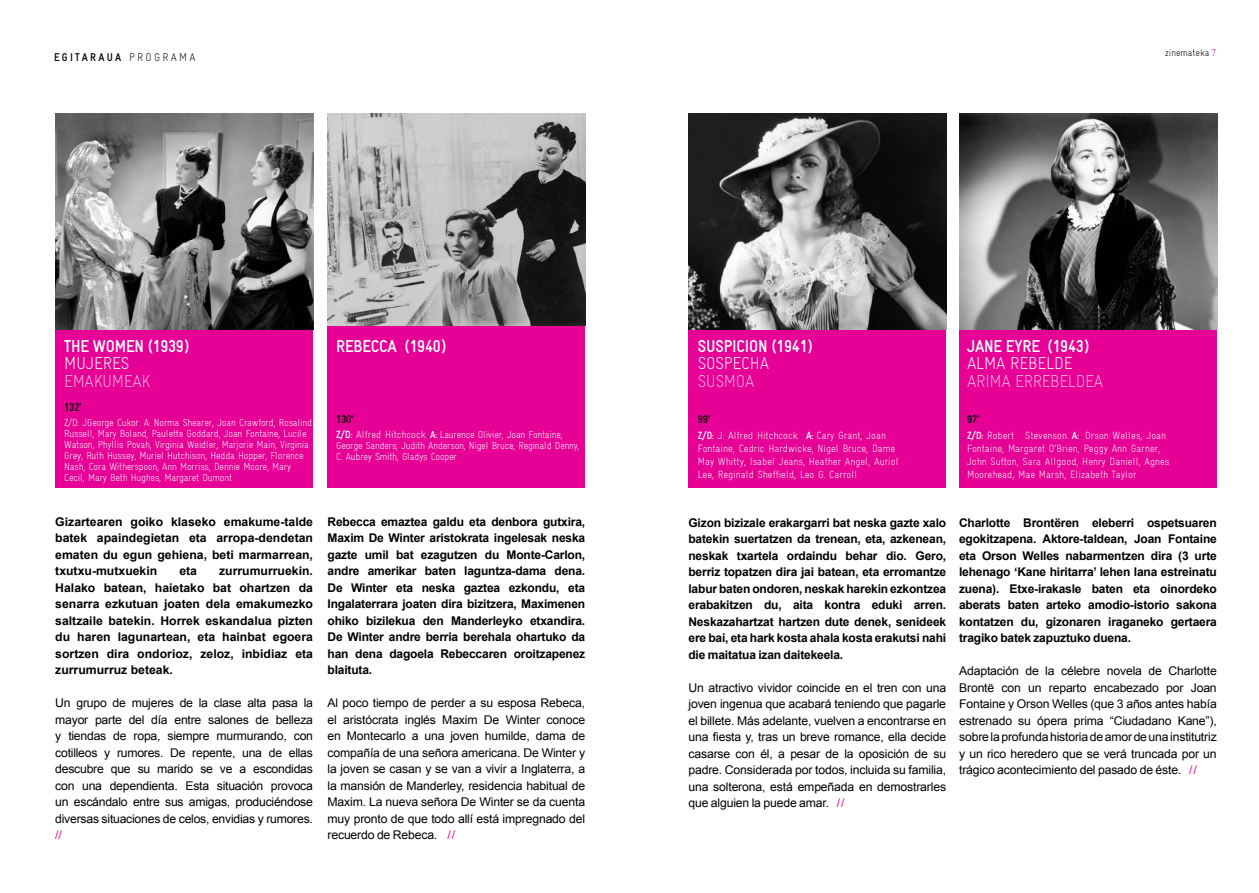
<style>
.page{position:relative;width:1259px;height:893px;background:#fff}
.page>*{position:absolute;margin:0;border:0;box-sizing:border-box;transform-origin:0 0}
.t1{font:700 condensed 17.25px "Alhondiga Bilbao";letter-spacing:-.01em;color:#fff}
.t2{font:17.25px "Alhondiga Bilbao Light Condensed L";letter-spacing:-.02em;color:#f8b3df}
.t3{font:17.25px "Alhondiga Bilbao Light Condensed L";letter-spacing:-.01em;color:#fff}
.t4{font:700 12px/16.5px "Arial";letter-spacing:-.015em;color:#000;text-align:justify}
.t5{font:12px/16.5px "Arial";letter-spacing:-.015em;color:#000;text-align:justify}
.t6{font:12px "Arial";color:#e70095}
.t7{font:700 condensed 11.25px "Alhondiga Bilbao";letter-spacing:.19em;color:#000}
.t8{font:10.5px/12.8px "Alhondiga Bilbao Light Condensed L";color:#fff}
.t9{font:10.2px/11.1px "Alhondiga Bilbao Light Condensed L";letter-spacing:-.02em;color:#fff}
.t10{font:9.75px "Alhondiga Bilbao Light Condensed L";color:#000}
.s1{font-family:"Alhondiga Bilbao Light Condensed L";font-weight:400;font-stretch:normal}
.s2{color:#e70095}
.s3{font-family:"Alhondiga Bilbao";font-weight:700;font-stretch:condensed;font-size:10.5px}
.s4{font-size:10.5px}
.s5{font-family:"Alhondiga Bilbao";font-weight:700;font-stretch:condensed}
</style>
<div class="page">
<div style="left:55px;top:326px;width:258px;height:162px;background:#e70095"></div>
<img style="left:55px;top:113px;width:258px;height:217px">
<div style="left:688px;top:326px;width:258px;height:162px;background:#e70095"></div>
<img style="left:688px;top:113px;width:258px;height:217px">
<div style="left:959px;top:326px;width:258px;height:162px;background:#e70095"></div>
<img style="left:959px;top:113px;width:258px;height:217px">
<div style="left:327px;top:326px;width:258px;height:162px;background:#e70095"></div>
<img style="left:327px;top:113px;width:258px;height:213px">
<p class="t7" style="left:54px;top:51px;width:143px">EGITARAUA <span class="s1">PROGRAMA</span></p>
<p class="t10" style="left:1165px;top:47px;width:53px">zinemateka <span class="s2">7</span></p>
<h1 class="t1" style="left:64px;top:337px;width:40px">THE WOMEN</h1>
<h1 class="t1" style="left:148px;top:337px;width:43px">(1939)</h1>
<h1 class="t3" style="left:64px;top:354px;width:22px">Mujeres</h1>
<h1 class="t2" style="left:64px;top:371px;width:78px">EMAKUMEak</h1>
<p class="t7" style="left:64px;top:401px;width:19px">132’</p>
<p class="t9" style="left:64px;top:417px;width:249px">Z/D: JGeorge Cukor. A: Norma Shearer, Joan Crawford, Rosalind Russell, Mary Boland, Paulette Goddard, Joan Fontaine, Lucile Watson, Phyllis Povah, Virginia Weidler, Marjorie Main, Virginia Grey, Ruth Hussey, Muriel Hutchison, Hedda Hopper, Florence Nash, Cora Witherspoon, Ann Morriss, Dennie Moore, Mary Cecil, Mary Beth Hughes, Margaret Dumont</p>
<p class="t4" style="left:55px;top:513px;width:259px">Gizartearen goiko klaseko emakume-talde batek apaindegietan eta arropa-dendetan ematen du egun gehiena, beti marmarrean, txutxu-mutxuekin</p>
<p class="t4" style="left:55px;top:563px;width:259px;text-indent:164px">zurrumurruekin.<br>Halako batean, haietako bat ohartzen da senarra ezkutuan joaten dela emakumezko saltzaile batekin. Horrek eskandalua pizten du haren lagunartean, eta hainbat egoera sortzen dira ondorioz, zeloz, inbidiaz eta zurrumurruz beteak.</p>
<p class="t5" style="left:55px;top:695px;width:259px">Un grupo de mujeres de la clase alta pasa la mayor parte del día entre salones de belleza y tiendas de ropa, siempre murmurando, con cotilleos y rumores. De repente, una de ellas descubre que su marido se ve a escondidas con una dependienta. Esta situación provoca un escándalo entre sus amigas, produciéndose diversas situaciones de celos, envidias y rumores.</p>
<p class="t6" style="left:55px;top:827px;width:8px">//</p>
<p class="t4" style="left:179px;top:563px;width:19px">eta</p>
<h1 class="t1" style="left:336px;top:337px;width:111px">REBECCA (1940)</h1>
<p class="t7" style="left:336px;top:413px;width:19px">130’</p>
<p class="t9" style="left:336px;top:429px;width:245px"><span class="s3">Z/D:</span> <span class="s4">Alfred Hitchcock.</span> <span class="s5">A:</span> Laurence Olivier, Joan Fontaine,<br>George Sanders, Judith Anderson, Nigel Bruce, Reginald Denny,<br>C. Aubrey Smith, Gladys Cooper</p>
<p class="t4" style="left:327px;top:513px;width:259px">Rebecca emaztea galdu eta denbora gutxira, Maxim De Winter aristokrata ingelesak neska gazte umil bat ezagutzen du Monte-Carlon, andre amerikar baten laguntza-dama dena.<br>De Winter eta neska gaztea ezkondu, eta Ingalaterrara joaten dira bizitzera, Maximenen ohiko bizilekua den Manderleyko etxandira.<br>De Winter andre berria berehala ohartuko da han dena dagoela Rebeccaren oroitzapenez blaituta.</p>
<p class="t5" style="left:327px;top:695px;width:259px">Al poco tiempo de perder a su esposa Rebeca, el aristócrata inglés Maxim De Winter conoce en Montecarlo a una joven humilde, dama de compañía de una señora americana. De Winter y la joven se casan y se van a vivir a Inglaterra, a la mansión de Manderley, residencia habitual de Maxim. La nueva señora De Winter se da cuenta muy pronto de que todo allí está impregnado del recuerdo de Rebeca. <span class="s2">//</span></p>
<h1 class="t1" style="left:698px;top:337px;width:116px">SUSPICION (1941)</h1>
<h1 class="t3" style="left:698px;top:354px;width:73px">SOSPECHA</h1>
<h1 class="t2" style="left:698px;top:371px;width:58px">SUSMOA</h1>
<p class="t7" style="left:698px;top:413px;width:14px">99’</p>
<p class="t8" style="left:698px;top:429px;width:202px"><span class="s5">Z/D:</span> J: Alfred Hitchcock. <span class="s5">A:</span> Cary Grant, Joan Fontaine, Cedric Hardwicke, Nigel Bruce, Dame May Whitty, Isabel Jeans, Heather Angel, Auriol Lee, Reginald Sheffield, Leo G. Carroll</p>
<h1 class="t1" style="left:967px;top:337px;width:123px">JANE EYRE (1943)</h1>
<h1 class="t3" style="left:967px;top:354px;width:107px">ALMA REBELDE</h1>
<h1 class="t2" style="left:967px;top:371px;width:137px">aRIMA ERREBELDEA</h1>
<p class="t7" style="left:967px;top:413px;width:14px">97’</p>
<p class="t8" style="left:967px;top:429px;width:204px"><span class="s5">Z/D:</span> Robert Stevenson. <span class="s5">A:</span> Orson Welles, Joan Fontaine, Margaret O’Brien, Peggy Ann Garner, John Sutton, Sara Allgood, Henry Daniell, Agnes Moorehead, Mae Marsh, Elizabeth Taylor</p>
<p class="t4" style="left:688px;top:515px;width:259px">Gizon bizizale erakargarri bat neska gazte xalo batekin suertatzen da trenean, eta, azkenean, neskak txartela ordaindu behar dio. Gero, berriz topatzen dira jai batean, eta erromantze labur baten ondoren, neskak harekin ezkontzea erabakitzen du, aita kontra eduki arren.<br>Neskazahartzat hartzen dute denek, senideek ere bai, eta hark kosta ahala kosta erakutsi nahi die maitatua izan daitekeela.</p>
<p class="t5" style="left:688px;top:679px;width:259px">Un atractivo vividor coincide en el tren con una joven ingenua que acabará teniendo que pagarle el billete. Más adelante, vuelven a encontrarse en una fiesta y, tras un breve romance, ella decide casarse con él, a pesar de la oposición de su padre. Considerada por todos, incluida su familia, una solterona, está empeñada en demostrarles que alguien la puede amar. <span class="s2">//</span></p>
<p class="t4" style="left:959px;top:515px;width:259px">Charlotte Brontëren eleberri ospetsuaren egokitzapena. Aktore-taldean, Joan Fontaine eta Orson Welles nabarmentzen dira (3 urte lehenago ‘Kane hiritarra’ lehen lana estreinatu zuena). Etxe-irakasle baten eta oinordeko aberats baten arteko amodio-istorio sakona kontatzen du, gizonaren iraganeko gertaera tragiko batek zapuztuko duena.</p>
<p class="t5" style="left:959px;top:663px;width:259px">Adaptación de la célebre novela de Charlotte Brontë con un reparto encabezado por Joan Fontaine y Orson Welles (que 3 años antes había estrenado su ópera prima “Ciudadano Kane”), sobre la profunda historia de amor de una institutriz y un rico heredero que se verá truncada por un trágico acontecimiento del pasado de éste. <span class="s2">//</span></p>
</div>
